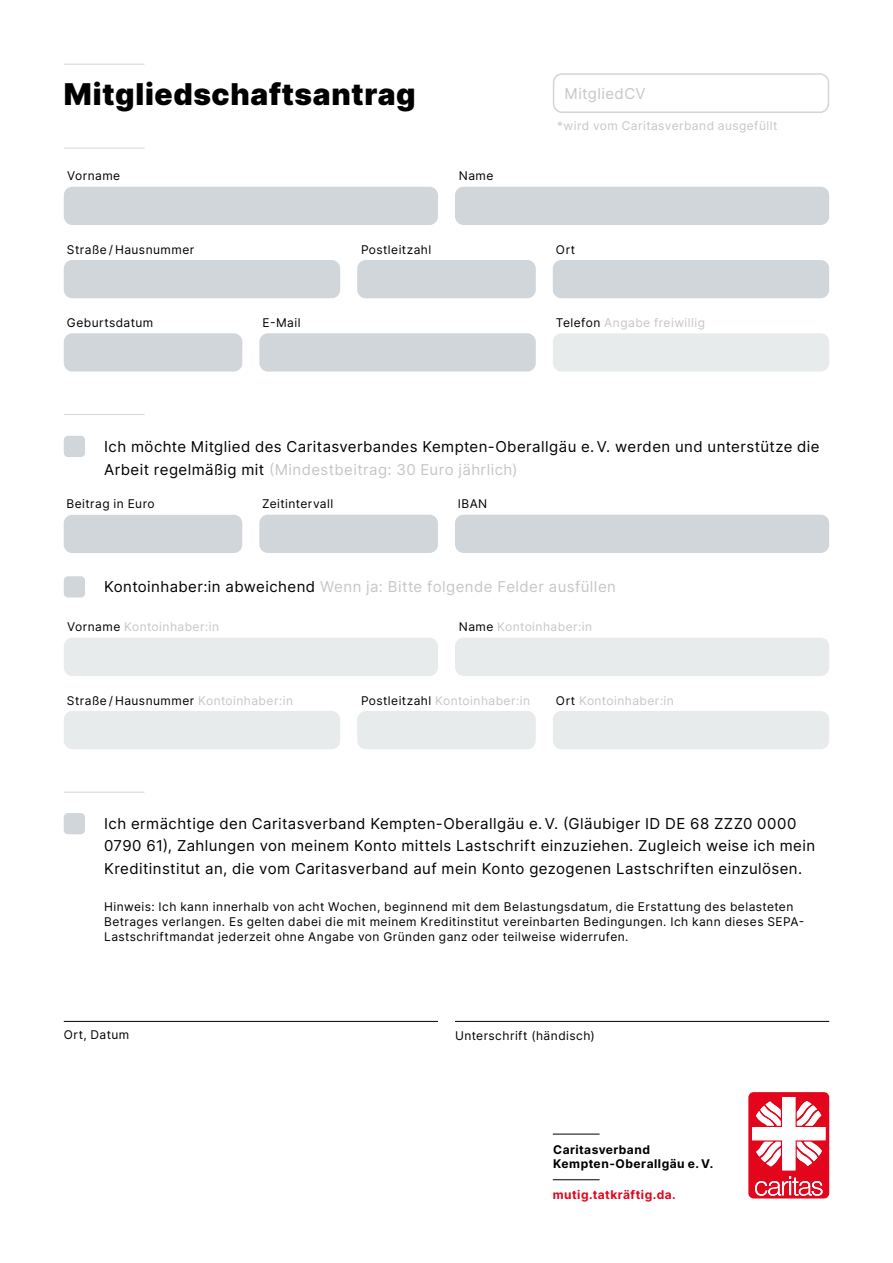
<style>
.page{position:relative;width:893px;height:1263px;background:#fff}
.page>*{position:absolute;margin:0;border:0;box-sizing:border-box;transform-origin:0 0}
.t1{font:900 30px "Inter";letter-spacing:.025em;color:#000}
.t2{font:15px/22.5px "Inter";letter-spacing:.03em;color:#000}
.t3{font:15px "Inter";letter-spacing:.03em;color:#c6c6c6}
.t4{font:12px/15px "Inter";letter-spacing:.04em;color:#000}
.t5{font:12px "Inter";letter-spacing:.04em;color:#c6c6c6}
.t6{font:700 12px/14.4px "Inter";letter-spacing:.04em;color:#000}
.t7{font:700 12px "Inter";letter-spacing:.04em;color:#e3051b}
.s1{color:#000}
.s2{color:#c6c6c6}
</style>
<div class="page">
<div style="left:64px;top:187px;width:374px;height:38px;background:#d1d6da;border-radius:9px"></div>
<div style="left:455px;top:187px;width:374px;height:38px;background:#d1d6da;border-radius:9px"></div>
<div style="left:64px;top:260px;width:276px;height:38px;background:#d1d6da;border-radius:9px"></div>
<div style="left:357px;top:260px;width:179px;height:38px;background:#d1d6da;border-radius:9px"></div>
<div style="left:64px;top:333px;width:178px;height:39px;background:#d1d6da;border-radius:9px"></div>
<div style="left:553px;top:333px;width:276px;height:39px;background:#e8ebec;border-radius:9px"></div>
<div style="left:64px;top:436px;width:21px;height:21px;background:#d1d6da;border-radius:4px"></div>
<div style="left:64px;top:813px;width:21px;height:21px;background:#d1d6da;border-radius:4px"></div>
<svg style="left:748px;top:1092px;width:81px;height:106px"></svg>
<hr style="left:553px;top:1179px;width:47px;height:1px;background:#000">
<hr style="left:553px;top:1134px;width:47px;height:1px;background:#000">
<div style="left:64px;top:576px;width:21px;height:21px;background:#d1d6da;border-radius:4px"></div>
<div style="left:553px;top:260px;width:276px;height:38px;background:#d1d6da;border-radius:9px"></div>
<div style="left:259px;top:333px;width:277px;height:39px;background:#d1d6da;border-radius:9px"></div>
<hr style="left:64px;top:64px;width:81px;height:1px;background:#d1d6da">
<hr style="left:64px;top:148px;width:81px;height:1px;background:#d1d6da">
<hr style="left:64px;top:414px;width:81px;height:1px;background:#d1d6da">
<hr style="left:64px;top:792px;width:81px;height:1px;background:#d1d6da">
<hr style="left:64px;top:1021px;width:374px;height:1px;background:#000">
<div style="left:64px;top:515px;width:178px;height:38px;background:#d1d6da;border-radius:9px"></div>
<div style="left:259px;top:515px;width:179px;height:38px;background:#d1d6da;border-radius:9px"></div>
<div style="left:455px;top:515px;width:374px;height:38px;background:#d1d6da;border-radius:9px"></div>
<div style="left:64px;top:638px;width:374px;height:38px;background:#e8ebec;border-radius:9px"></div>
<div style="left:455px;top:638px;width:374px;height:38px;background:#e8ebec;border-radius:9px"></div>
<hr style="left:455px;top:1021px;width:374px;height:1px;background:#000">
<div style="left:64px;top:711px;width:276px;height:38px;background:#e8ebec;border-radius:9px"></div>
<div style="left:357px;top:711px;width:179px;height:38px;background:#e8ebec;border-radius:9px"></div>
<div style="left:553px;top:711px;width:276px;height:38px;background:#e8ebec;border-radius:9px"></div>
<div style="left:553px;top:73px;width:276px;height:40px;border:2px solid #d1d6da;border-radius:9px"></div>
<h1 class="t1" style="left:64px;top:72px;width:353px">Mitgliedschaftsantrag</h1>
<p class="t4" style="left:67px;top:168px;width:55px">Vorname</p>
<p class="t4" style="left:459px;top:168px;width:36px">Name</p>
<p class="t3" style="left:564px;top:83px;width:83px">MitgliedCV</p>
<p class="t5" style="left:557px;top:117px;width:222px">*wird vom Caritasverband ausgefüllt</p>
<p class="t4" style="left:67px;top:241px;width:129px">Straße / Hausnummer</p>
<p class="t4" style="left:361px;top:241px;width:72px">Postleitzahl</p>
<p class="t4" style="left:556px;top:241px;width:21px">Ort</p>
<p class="t4" style="left:67px;top:315px;width:88px">Geburtsdatum</p>
<p class="t4" style="left:263px;top:315px;width:39px">E-Mail</p>
<p class="t5" style="left:556px;top:314px;width:151px"><span class="s1">Telefon</span> Angabe freiwillig</p>
<p class="t2" style="left:104px;top:435px;width:717px">Ich möchte Mitglied des Caritasverbandes Kempten-Oberallgäu e.V. werden und unterstütze die<br>Arbeit regelmäßig mit <span class="s2">(Mindestbeitrag: 30 Euro jährlich)</span></p>
<p class="t4" style="left:67px;top:496px;width:90px">Beitrag in Euro</p>
<p class="t4" style="left:262px;top:496px;width:73px">Zeitintervall</p>
<p class="t4" style="left:458px;top:496px;width:31px">IBAN</p>
<p class="t3" style="left:104px;top:576px;width:513px"><span class="s1">Kontoinhaber:in abweichend</span> Wenn ja: Bitte folgende Felder ausfüllen</p>
<p class="t5" style="left:67px;top:618px;width:153px"><span class="s1">Vorname</span> Kontoinhaber:in</p>
<p class="t5" style="left:459px;top:618px;width:135px"><span class="s1">Name</span> Kontoinhaber:in</p>
<p class="t4" style="left:67px;top:692px;width:228px">Straße / Hausnummer <span class="s2">Kontoinhaber:in</span></p>
<p class="t5" style="left:361px;top:691px;width:171px"><span class="s1">Postleitzahl</span> Kontoinhaber:in</p>
<p class="t5" style="left:556px;top:691px;width:119px"><span class="s1">Ort</span> Kontoinhaber:in</p>
<p class="t2" style="left:104px;top:812px;width:713px">Ich ermächtige den Caritasverband Kempten-Oberallgäu e.V. (Gläubiger ID DE 68 ZZZ0 0000<br>0790 61), Zahlungen von meinem Konto mittels Lastschrift einzuziehen. Zugleich weise ich mein<br>Kreditinstitut an, die vom Caritasverband auf mein Konto gezogenen Lastschriften einzulösen.</p>
<p class="t4" style="left:104px;top:899px;width:702px">Hinweis: Ich kann innerhalb von acht Wochen, beginnend mit dem Belastungsdatum, die Erstattung des belasteten<br>Betrages verlangen. Es gelten dabei die mit meinem Kreditinstitut vereinbarten Bedingungen. Ich kann dieses SEPA-<br>Lastschriftmandat jederzeit ohne Angabe von Gründen ganz oder teilweise widerrufen.</p>
<p class="t4" style="left:64px;top:1027px;width:67px">Ort, Datum</p>
<p class="t4" style="left:455px;top:1028px;width:141px">Unterschrift (händisch)</p>
<p class="t6" style="left:553px;top:1142px;width:162px">Caritasverband<br>Kempten-Oberallgäu e. V.</p>
<p class="t7" style="left:553px;top:1185px;width:125px">mutig.tatkräftig.da.</p>
</div>
